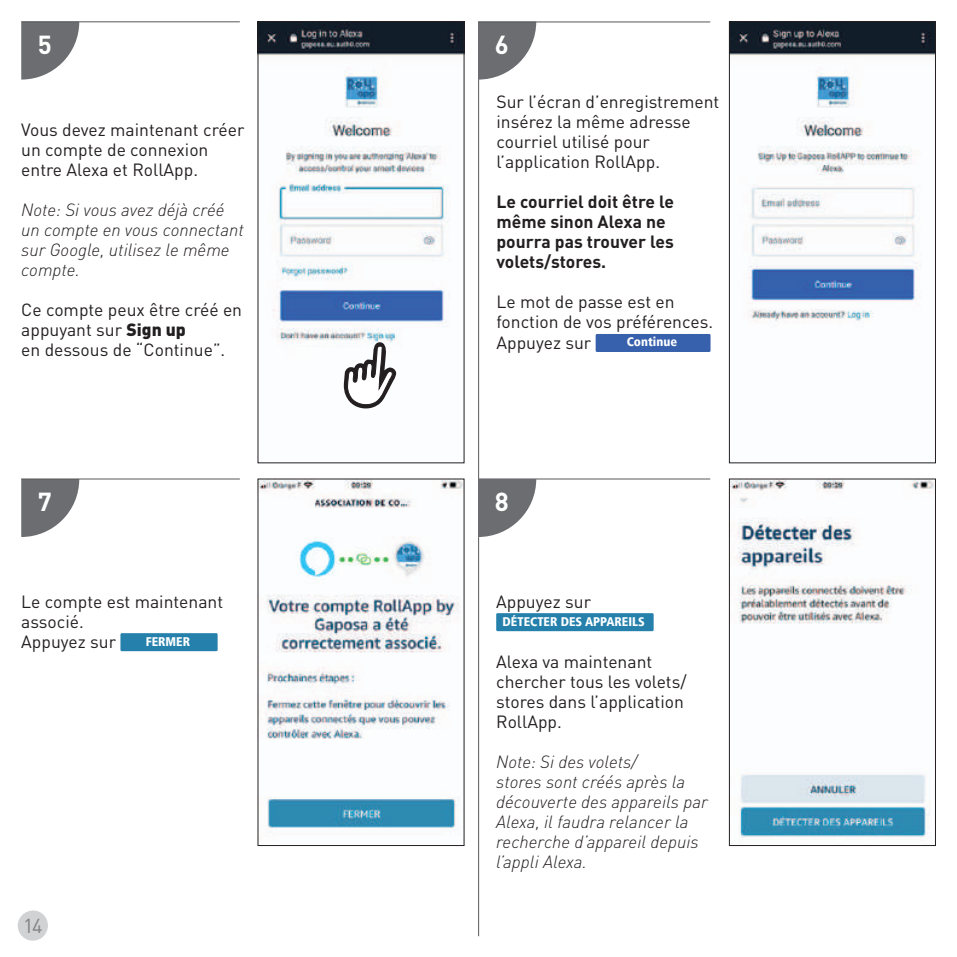
<style>
.page{position:relative;width:957px;height:957px;background:#fff}
.page>*{position:absolute;margin:0;border:0;box-sizing:border-box;transform-origin:0 0}
.t1{font:700 25.75px "DIN Pro";color:#fff}
.t2{font:20px "DIN Pro";color:#808285}
.t3{font:17.5px/20px "DIN Pro";color:#231f20}
.t4{font:italic 300 17.5px/20px "DIN Pro";color:#231f20}
.t5{font:700 17.5px/20px "DIN Pro";color:#231f20}
.t6{font:900 condensed 12.5px "Frutiger LT";color:#fff}
.s1{font-weight:900}
</style>
<div class="page">
<hr style="left:479px;top:478px;width:231px;height:1px;background:#57585a">
<hr style="left:478px;top:22px;width:1px;height:914px;background:#57585a">
<svg style="left:478px;top:23px;width:58px;height:57px"></svg>
<svg style="left:478px;top:479px;width:58px;height:58px"></svg>
<svg style="left:21px;top:22px;width:58px;height:58px"></svg>
<svg style="left:21px;top:479px;width:58px;height:58px"></svg>
<hr style="left:21px;top:21px;width:219px;height:1px;background:#57585a">
<hr style="left:478px;top:22px;width:232px;height:1px;background:#57585a">
<hr style="left:21px;top:478px;width:219px;height:1px;background:#57585a">
<div style="left:595px;top:334px;width:115px;height:18px;background:#3761ad"></div>
<div style="left:120px;top:633px;width:98px;height:18px;background:#2581ac"></div>
<div style="left:496px;top:613px;width:157px;height:18px;background:#2581ac"></div>
<img style="left:731px;top:481px;width:202px;height:357px">
<div style="left:729px;top:479px;width:206px;height:367px;border:1px solid #231f20"></div>
<img style="left:260px;top:23px;width:202px;height:320px">
<div style="left:258px;top:21px;width:206px;height:442px;border:1px solid #231f20"></div>
<img style="left:260px;top:481px;width:202px;height:352px">
<img style="left:731px;top:23px;width:202px;height:299px">
<div style="left:729px;top:21px;width:206px;height:442px;border:1px solid #231f20"></div>
<svg style="left:343px;top:318px;width:56px;height:91px"></svg>
<div style="left:15px;top:908px;width:35px;height:35px;background:#d1d2d4;border-radius:50%"></div>
<div style="left:13px;top:905px;width:40px;height:40px;border:5px solid #fff;border-radius:50%"></div>
<h1 class="t1" style="left:38px;top:27px;width:15px">5</h1>
<p class="t3" style="left:21px;top:119px;width:225px">Vous devez maintenant créer un compte de connexion entre Alexa et RollApp.</p>
<p class="t4" style="left:21px;top:200px;width:224px">Note: Si vous avez déjà créé un compte en vous connectant sur Google, utilisez le même compte.</p>
<p class="t3" style="left:21px;top:299px;width:222px">Ce compte peux être créé en appuyant sur <span class="s1">Sign up<br></span>en dessous de “Continue”.</p>
<h1 class="t1" style="left:38px;top:485px;width:15px">7</h1>
<p class="t3" style="left:21px;top:590px;width:203px">Le compte est maintenant associé.<br>Appuyez sur</p>
<p class="t6" style="left:146px;top:634px;width:46px">FERMER</p>
<p class="t2" style="left:23px;top:912px;width:21px">14</p>
<h1 class="t1" style="left:495px;top:27px;width:15px">6</h1>
<p class="t3" style="left:496px;top:91px;width:224px">Sur l’écran d’enregistrement insérez la même adresse courriel utilisé pour l’application RollApp.</p>
<p class="t5" style="left:496px;top:191px;width:179px">Le courriel doit être le même sinon Alexa ne pourra pas trouver les volets/stores.</p>
<p class="t3" style="left:496px;top:291px;width:218px">Le mot de passe est en fonction de vos préférences.<br>Appuyez sur</p>
<p class="t6" style="left:627px;top:334px;width:52px">Continue</p>
<h1 class="t1" style="left:495px;top:485px;width:15px">8</h1>
<p class="t3" style="left:496px;top:590px;width:96px">Appuyez sur</p>
<p class="t6" style="left:502px;top:614px;width:144px">DÉTECTER DES APPAREILS</p>
<p class="t3" style="left:496px;top:650px;width:192px">Alexa va maintenant chercher tous les volets/ stores dans l’application<br>RollApp.</p>
<p class="t4" style="left:496px;top:751px;width:213px">Note: Si des volets/<br>stores sont créés après la découverte des appareils par<br>Alexa, il faudra relancer la recherche d’appareil depuis l’appli Alexa.</p>
</div>
